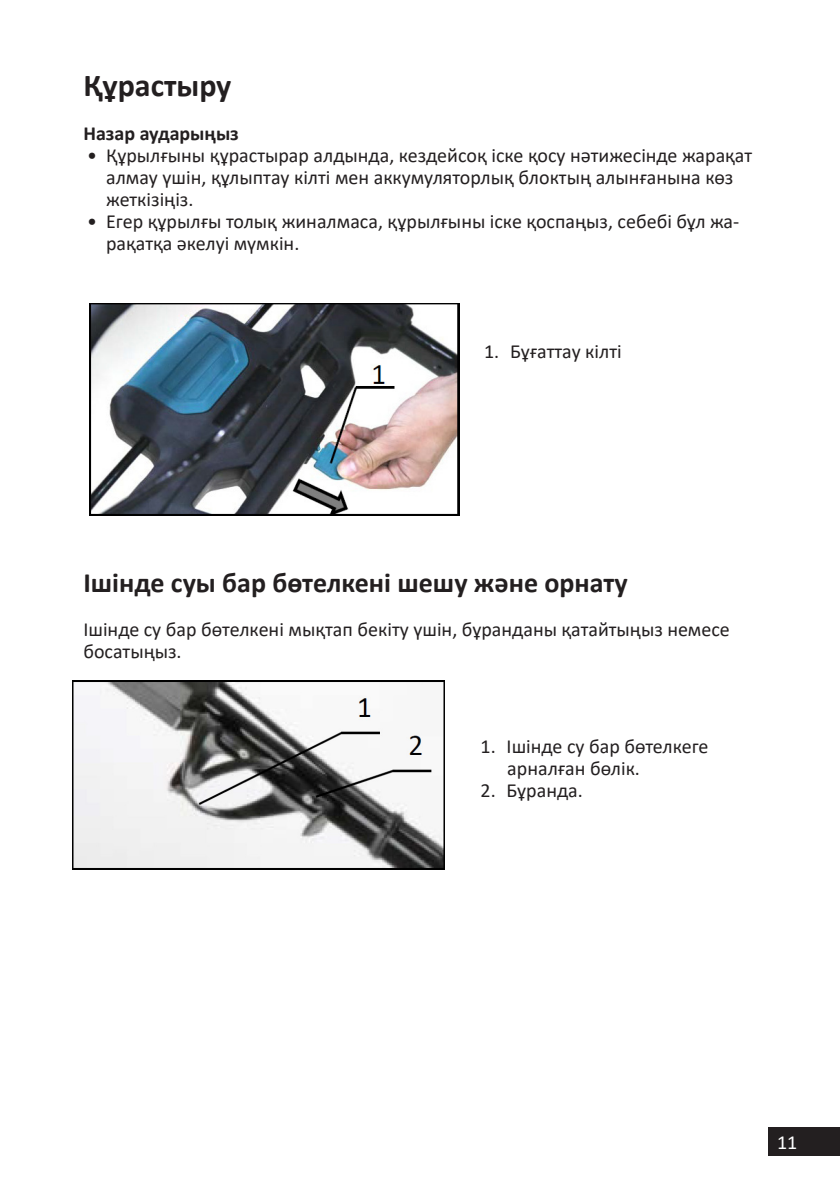
<style>
.page{position:relative;width:840px;height:1191px;background:#fff}
.page>*{position:absolute;margin:0;border:0;box-sizing:border-box;transform-origin:0 0}
.Заголовок_16{font:700 32px "Calibri";color:#231f20}
.Заголовок_14{font:700 28px "Calibri";color:#231f20}
.t1{font:20px/22px "Calibri";color:#231f20}
.t2{font:700 20px "Calibri";color:#231f20}
.t3{font:20px "Calibri";color:#fff}
</style>
<div class="page">
<div style="left:767px;top:1126px;width:72px;height:29px;background:#231f20"></div>
<img style="left:89px;top:303px;width:370px;height:212px">
<img style="left:72px;top:680px;width:372px;height:189px">
<p class="Заголовок_16" style="left:83px;top:63px;width:149px">Құрастыру</p>
<p class="t2" style="left:83px;top:119px;width:157px">Назар аударыңыз</p>
<p class="t1" style="left:106px;top:144px;width:647px;text-indent:-19px">• Құрылғыны құрастырар алдында, кездейсоқ іске қосу нәтижесінде жарақат алмау үшін, құлыптау кілті мен аккумуляторлық блоктың алынғанына көз жеткізіңіз.</p>
<p class="t1" style="left:106px;top:210px;width:634px;text-indent:-19px">• Егер құрылғы толық жиналмаса, құрылғыны іске қоспаңыз, себебі бұл жа&shy;рақатқа әкелуі мүмкін.</p>
<p class="t1" style="left:484px;top:340px;width:139px">1. Бұғаттау кілті</p>
<p class="Заголовок_14" style="left:83px;top:563px;width:545px">Ішінде суы бар бөтелкені шешу және орнату</p>
<p class="t1" style="left:83px;top:618px;width:647px">Ішінде су бар бөтелкені мықтап бекіту үшін, бұранданы қатайтыңыз немесе босатыңыз.</p>
<p class="t1" style="left:507px;top:734px;width:202px;text-indent:-27px">1. Ішінде су бар бөтелкеге арналған бөлік.</p>
<p class="t1" style="left:480px;top:778px;width:104px">2. Бұранда.</p>
<p class="t3" style="left:776px;top:1128px;width:22px">11</p>
</div>
